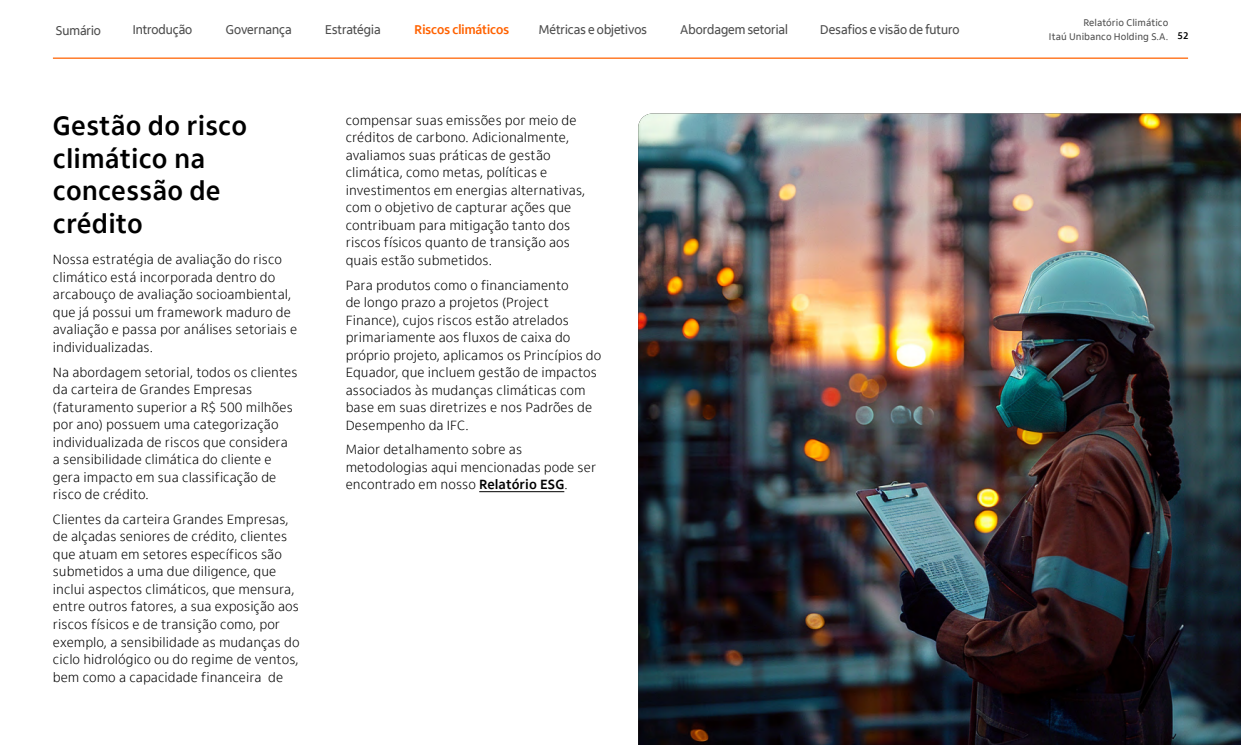
<style>
.page{position:relative;width:1241px;height:745px;background:#fff}
.page>*{position:absolute;margin:0;border:0;box-sizing:border-box;transform-origin:0 0}
.Segundo-título{font:700 27.5px/32.5px "Itau Text Pro";color:#000}
.texto-corrido{font:300 13.75px/17.5px "Itau Text Pro";color:#000}
.t1{font:13.12px "Itau Display";color:#4c4c4c}
.t2{font:700 13.12px "Itau Display";color:#ff6200}
.t3{font:10px/13.8px "Itau Text Pro";color:#4c4c4c;text-align:right}
.t4{font:700 10px "Itau Text Pro";color:#000}
.s1{font-weight:700}
</style>
<div class="page">
<hr style="left:53px;top:57px;width:1134px;height:2px;background:#ff6200">
<img style="left:638px;top:113px;width:602px;height:631px">
<hr style="left:479px;top:491px;width:85px;height:1px;background:#000">
<p class="t1" style="left:133px;top:22px;width:61px">Introdução</p>
<p class="t1" style="left:226px;top:22px;width:67px">Governança</p>
<p class="t1" style="left:325px;top:22px;width:57px">Estratégia</p>
<p class="t2" style="left:414px;top:22px;width:96px">Riscos climáticos</p>
<p class="t1" style="left:539px;top:22px;width:109px">Métricas e objetivos</p>
<p class="t1" style="left:680px;top:22px;width:109px">Abordagem setorial</p>
<p class="t1" style="left:820px;top:22px;width:141px">Desafios e visão de futuro</p>
<p class="t3" style="left:1048px;top:16px;width:121px">Relatório Climático<br>Itaú Unibanco Holding S.A.</p>
<p class="t1" style="left:56px;top:23px;width:47px">Sumário</p>
<p class="t4" style="left:1177px;top:29px;width:13px">52</p>
<p class="Segundo-título" style="left:53px;top:110px;width:196px">Gestão do risco climático na concessão de crédito</p>
<p class="texto-corrido" style="left:53px;top:251px;width:246px">Nossa estratégia de avaliação do risco climático está incorporada dentro do arcabouço de avaliação socioambiental, que já possui um framework maduro de avaliação e passa por análises setoriais e individualizadas.</p>
<p class="texto-corrido" style="left:53px;top:363px;width:246px">Na abordagem setorial, todos os clientes da carteira de Grandes Empresas (faturamento superior a R$ 500 milhões por ano) possuem uma categorização individualizada de riscos que considera a sensibilidade climática do cliente e gera impacto em sua classificação de risco de crédito.</p>
<p class="texto-corrido" style="left:53px;top:510px;width:248px">Clientes da carteira Grandes Empresas, de alçadas seniores de crédito, clientes que atuam em setores específicos são submetidos a uma due diligence, que inclui aspectos climáticos, que mensura, entre outros fatores, a sua exposição aos riscos físicos e de transição como, por exemplo, a sensibilidade as mudanças do ciclo hidrológico ou do regime de ventos, bem como a capacidade financeira de</p>
<p class="texto-corrido" style="left:345px;top:112px;width:241px">compensar suas emissões por meio de créditos de carbono. Adicionalmente, avaliamos suas práticas de gestão climática, como metas, políticas e investimentos em energias alternativas, com o objetivo de capturar ações que contribuam para mitigação tanto dos riscos físicos quanto de transição aos quais estão submetidos.</p>
<p class="texto-corrido" style="left:345px;top:276px;width:257px">Para produtos como o financiamento<br>de longo prazo a projetos (Project Finance), cujos riscos estão atrelados primariamente aos fluxos de caixa do próprio projeto, aplicamos os Princípios do Equador, que incluem gestão de impactos associados às mudanças climáticas com base em suas diretrizes e nos Padrões de Desempenho da IFC.</p>
<p class="texto-corrido" style="left:345px;top:441px;width:252px">Maior detalhamento sobre as metodologias aqui mencionadas pode ser encontrado em nosso <span class="s1">Relatório ESG</span>.</p>
</div>
